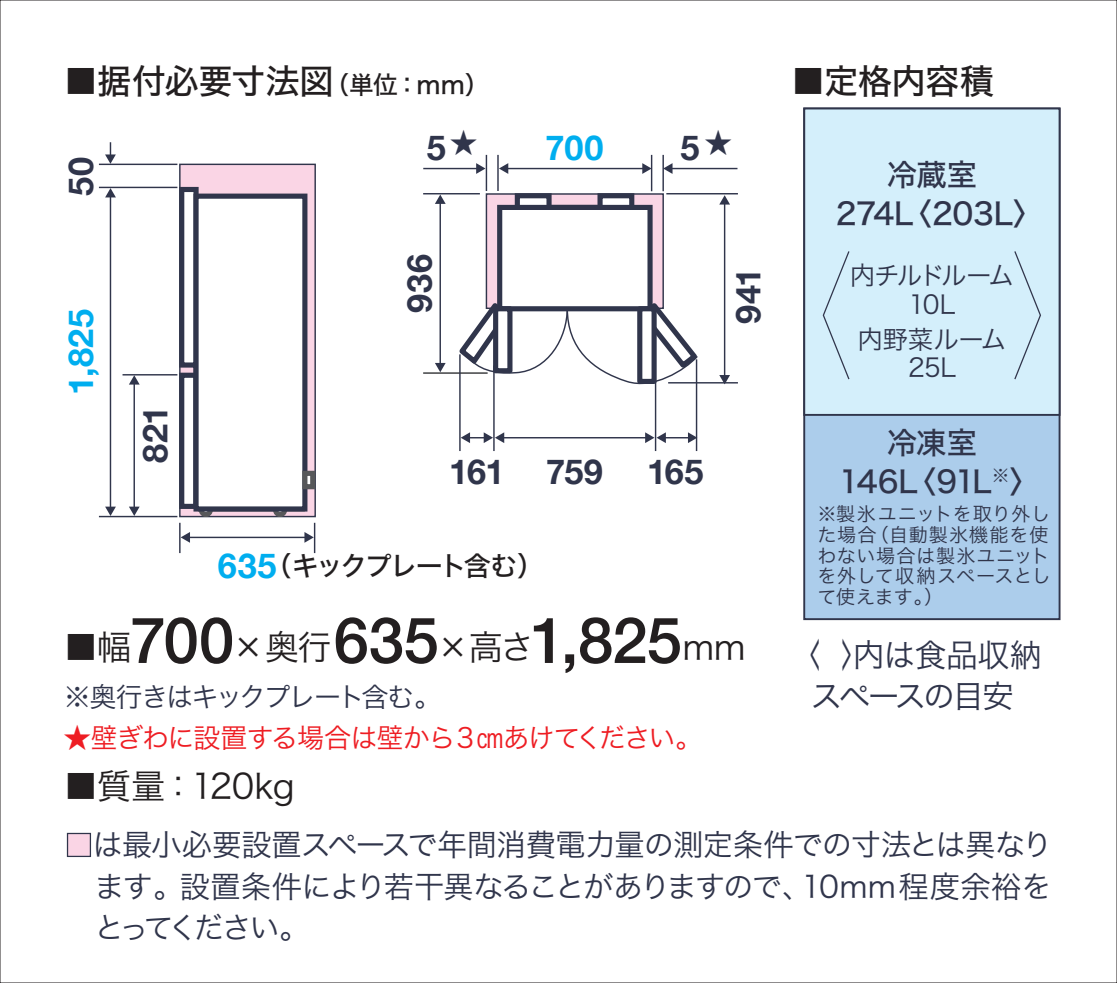
<style>
.page{position:relative;width:1117px;height:983px;background:#fff}
.page>*{position:absolute;margin:0;border:0;box-sizing:border-box;transform-origin:0 0}
.t1{font:500 63.68px "Helvetica Neue";letter-spacing:-.015em;color:#231f20}
.t2{font:700 34.2px "Helvetica Neue";letter-spacing:.01em;color:#30354b}
.t3{font:34.2px "Hira Kaku Std N W5";letter-spacing:-.01em;color:#231f20}
.t4{font:700 34.2px "Helvetica Neue";letter-spacing:.015em;color:#00aeef}
.t5{font:34.2px "Hira Kaku Std N W3";letter-spacing:-.02em;color:#231f20}
.t6{font:31.95px/41.4px "Hira Kaku Std N W3";letter-spacing:-.07em;color:#30354b}
.t7{font:30.38px "Hira Kaku Std N W3";letter-spacing:-.035em;color:#30354b}
.t8{font:30.38px/38.2px "Hira Kaku Std N W5";letter-spacing:-.02em;color:#30354b;text-align:center}
.t9{font:30.38px "Hira Kaku Std N W3";letter-spacing:-.15em;color:#30354b}
.t10{font:27px "Hira Kaku Std N W3";letter-spacing:-.05em;color:#ee1d23}
.t11{font:27px "Hira Kaku Std N W3";letter-spacing:-.09em;color:#30354b}
.t12{font:27px "Hira Kaku Std N W5";letter-spacing:-.09em;color:#231f20}
.t13{font:25.43px/28.8px "Hira Kaku Std N W3";letter-spacing:-.105em;color:#30354b;text-align:center}
.t14{font:25.43px/28.8px "Hira Kaku Std N W3";letter-spacing:-.025em;color:#30354b;text-align:center}
.t15{font:19.12px/20.7px "Hira Kaku Std N W3";letter-spacing:.03em;color:#30354b}
.s1{font-size:24.75px}
.s2{font-family:"Hira Kaku Std N W3";font-weight:400;font-size:34.2px}
.s3{font-size:57.38px}
.s4{color:#fad5e5}
</style>
<div class="page">
<div style="left:803px;top:107px;width:257px;height:513px;background:#accdeb;border:2px solid #30354b"></div>
<div style="left:803px;top:107px;width:257px;height:309px;background:#d4effb;border:2px solid #30354b"></div>
<div style="left:179px;top:163px;width:137px;height:354px;background:#fad5e5;border:1px solid #30354b"></div>
<svg style="left:270px;top:511px;width:20px;height:7px"></svg>
<svg style="left:176px;top:184px;width:39px;height:334px"></svg>
<hr style="left:179px;top:522px;width:1px;height:31px;background:#30354b">
<hr style="left:314px;top:522px;width:1px;height:31px;background:#30354b">
<hr style="left:188px;top:536px;width:118px;height:2px;background:#30354b">
<svg style="left:181px;top:532px;width:9px;height:10px"></svg>
<svg style="left:304px;top:532px;width:10px;height:10px"></svg>
<hr style="left:110px;top:196px;width:1px;height:312px;background:#30354b">
<svg style="left:105px;top:188px;width:11px;height:9px"></svg>
<svg style="left:105px;top:506px;width:11px;height:9px"></svg>
<hr style="left:133px;top:383px;width:2px;height:125px;background:#30354b">
<svg style="left:129px;top:375px;width:11px;height:9px"></svg>
<svg style="left:129px;top:506px;width:11px;height:9px"></svg>
<hr style="left:99px;top:187px;width:78px;height:1px;background:#30354b">
<hr style="left:122px;top:374px;width:55px;height:1px;background:#30354b">
<hr style="left:99px;top:163px;width:78px;height:2px;background:#30354b">
<hr style="left:99px;top:515px;width:78px;height:2px;background:#30354b">
<svg style="left:105px;top:142px;width:11px;height:22px"></svg>
<div style="left:193px;top:193px;width:114px;height:318px;background:#fff;border:5px solid #30354b"></div>
<svg style="left:302px;top:470px;width:13px;height:19px"></svg>
<div style="left:67px;top:832px;width:24px;height:24px;border:1px solid #30354b"></div>
<svg style="left:822px;top:251px;width:28px;height:129px"></svg>
<svg style="left:1014px;top:251px;width:27px;height:129px"></svg>
<div style="left:485px;top:193px;width:178px;height:116px;background:#fad5e5;border:1px solid #30354b"></div>
<div style="left:597px;top:193px;width:37px;height:17px;background:#fff;border:5px solid #30354b"></div>
<div style="left:514px;top:193px;width:37px;height:17px;background:#fff;border:5px solid #30354b"></div>
<hr style="left:666px;top:193px;width:71px;height:1px;background:#30354b">
<hr style="left:668px;top:382px;width:69px;height:1px;background:#30354b">
<hr style="left:423px;top:372px;width:64px;height:2px;background:#57585a">
<hr style="left:654px;top:381px;width:2px;height:70px;background:#30354b">
<hr style="left:695px;top:359px;width:2px;height:92px;background:#30354b">
<hr style="left:459px;top:354px;width:1px;height:97px;background:#30354b">
<hr style="left:493px;top:365px;width:1px;height:86px;background:#30354b">
<hr style="left:423px;top:193px;width:57px;height:1px;background:#30354b">
<hr style="left:497px;top:155px;width:1px;height:36px;background:#30354b">
<hr style="left:485px;top:155px;width:2px;height:36px;background:#30354b">
<hr style="left:650px;top:155px;width:2px;height:36px;background:#30354b">
<hr style="left:662px;top:155px;width:1px;height:36px;background:#30354b">
<hr style="left:506px;top:168px;width:137px;height:1px;background:#30354b">
<svg style="left:499px;top:163px;width:9px;height:11px"></svg>
<svg style="left:642px;top:163px;width:9px;height:11px"></svg>
<hr style="left:502px;top:437px;width:144px;height:1px;background:#30354b">
<svg style="left:645px;top:432px;width:51px;height:11px"></svg>
<svg style="left:460px;top:432px;width:44px;height:11px"></svg>
<hr style="left:439px;top:202px;width:2px;height:162px;background:#30354b">
<svg style="left:435px;top:194px;width:10px;height:10px"></svg>
<svg style="left:435px;top:363px;width:10px;height:9px"></svg>
<hr style="left:723px;top:203px;width:2px;height:173px;background:#30354b">
<svg style="left:719px;top:195px;width:10px;height:9px"></svg>
<svg style="left:719px;top:375px;width:10px;height:9px"></svg>
<hr style="left:670px;top:168px;width:67px;height:1px;background:#30354b">
<svg style="left:663px;top:163px;width:9px;height:11px"></svg>
<hr style="left:423px;top:168px;width:54px;height:1px;background:#30354b">
<svg style="left:476px;top:163px;width:9px;height:11px"></svg>
<div style="left:497px;top:205px;width:155px;height:106px;background:#fff;border:5px solid #30354b"></div>
<svg style="left:454px;top:298px;width:247px;height:93px"></svg>
<div style="left:637px;top:306px;width:19px;height:78px;background:#fff;border:5px solid #30354b"></div>
<div style="left:493px;top:306px;width:19px;height:67px;background:#fff;border:5px solid #30354b"></div>
<p class="t3" style="left:64px;top:55px;width:427px">■据付必要寸法図<span class="s1">（単位：mm）</span></p>
<p class="t3" style="left:791px;top:55px;width:204px">■定格内容積</p>
<p class="t2" style="left:60px;top:195px;width:40px;rotate:-90deg">50</p>
<p class="t4" style="left:60px;top:395px;width:87px;rotate:-90deg">1,825</p>
<p class="t2" style="left:134px;top:462px;width:59px;rotate:-90deg">821</p>
<p class="t11" style="left:450px;top:123px;width:29px">★</p>
<p class="t11" style="left:704px;top:123px;width:29px">★</p>
<p class="t2" style="left:427px;top:127px;width:21px">5</p>
<p class="t4" style="left:545px;top:127px;width:59px">700</p>
<p class="t2" style="left:680px;top:127px;width:21px">5</p>
<p class="t2" style="left:398px;top:312px;width:60px;rotate:-90deg">936</p>
<p class="t2" style="left:727px;top:324px;width:57px;rotate:-90deg">941</p>
<p class="t2" style="left:449px;top:450px;width:57px">161</p>
<p class="t2" style="left:546px;top:450px;width:58px">759</p>
<p class="t12" style="left:264px;top:544px;width:281px">（キックプレート含む）</p>
<p class="t4" style="left:218px;top:544px;width:60px">635</p>
<p class="t2" style="left:647px;top:450px;width:58px">165</p>
<h1 class="t1" style="left:64px;top:601px;width:683px"><span class="s2">■幅</span>700<span class="s2">×奥行</span>635<span class="s2">×高さ</span>1,825<span class="s2">mm</span></h1>
<p class="t11" style="left:64px;top:676px;width:379px">※奥行きはキックプレート含む。</p>
<p class="t10" style="left:64px;top:717px;width:640px">★壁ぎわに設置する場合は壁から3㎝あけてください。</p>
<p class="t5" style="left:64px;top:760px;width:232px">■質量：120kg</p>
<p class="t8" style="left:835px;top:156px;width:209px">冷蔵室<br>274L〈203L〉</p>
<p class="t13" style="left:849px;top:260px;width:166px">内チルドルーム<br>10L</p>
<p class="t14" style="left:857px;top:324px;width:150px">内野菜ルーム<br>25L</p>
<p class="t8" style="left:838px;top:424px;width:202px">冷凍室<br>146L〈91L<sup>※</sup>〉</p>
<p class="t15" style="left:817px;top:503px;width:235px">※製氷ユニットを取り外した場合（自動製氷機能を使わない場合は製氷ユニットを外して収納スペースとして使えます。）</p>
<p class="t6" style="left:810px;top:633px;width:232px"><span class="s3">&lt; 　&gt;</span> 内は食品収納スペースの目安</p>
<p class="t7" style="left:64px;top:821px;width:989px"><span class="s4">■</span>は最小必要設置スペースで年間消費電力量の測定条件での寸法とは異なり</p>
<p class="t7" style="left:94px;top:863px;width:958px">ます。設置条件により若干異なることがありますので、10mm程度余裕を</p>
<p class="t9" style="left:64px;top:904px;width:247px">　とってください。</p>
</div>
